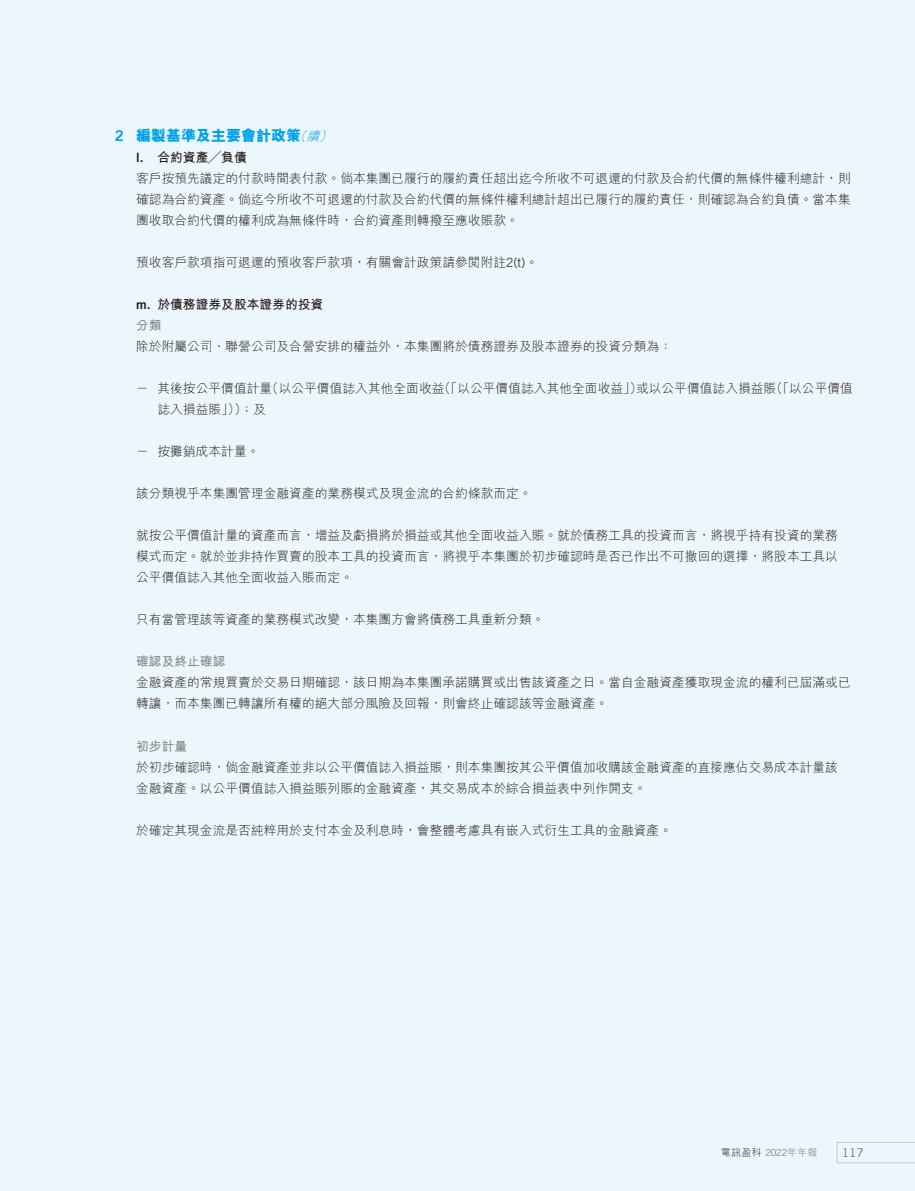
<style>
.page{position:relative;width:915px;height:1191px;background:#fff}
.page>*{position:absolute;margin:0;border:0;box-sizing:border-box;transform-origin:0 0}
.t1{font:800 15px "M Hei HK";color:#00a1e9}
.t2{font:300 12.75px/21px "M Hei HK";color:#231916}
.t3{font:700 12.75px/21px "M Hei HK";color:#231916}
.t4{font:700 12.75px "M Hei HK";color:#898989}
.t5{font:12px "Trade Gothic LT Std";color:#727272}
.t6{font:300 9.75px "M Hei HK";letter-spacing:.05em;color:#231916}
.s1{font-family:"Trade Gothic LT Std Bd 2";font-weight:400}
.s2{font-weight:300;font-style:italic;font-size:12.75px}
.s3{font-weight:700}
.s4{font-family:"Trade Gothic LT Std"}
.s5{color:#898989}
.s6{font-family:"Trade Gothic LT Std";color:#727272}
.s7{color:#727272}
</style>
<div class="page">
<div style="left:0;top:0;width:914px;height:1191px;background:#ebf6fd"></div>
<svg style="left:836px;top:1142px;width:78px;height:21px"></svg>
<p class="t1" style="left:115px;top:125px;width:223px"><span class="s1">2</span> 編製基準及主要會計政策<span class="s2">（續）</span></p>
<p class="t2" style="left:136px;top:147px;width:716px"><span class="s1">l.</span> <span class="s3">合約資產╱負債<br></span>客戶按預先議定的付款時間表付款。倘本集團已履行的履約責任超出迄今所收不可退還的付款及合約代價的無條件權利總計，則確認為合約資產。倘迄今所收不可退還的付款及合約代價的無條件權利總計超出已履行的履約責任，則確認為合約負債。當本集團收取合約代價的權利成為無條件時，合約資產則轉撥至應收賬款。</p>
<p class="t2" style="left:136px;top:252px;width:403px">預收客戶款項指可退還的預收客戶款項，有關會計政策請參閱附註<span class="s4">2(t)</span>。</p>
<p class="t3" style="left:136px;top:293px;width:189px"><span class="s1">m.</span> 於債務證券及股本證券的投資<span class="s5">分類</span></p>
<p class="t2" style="left:136px;top:336px;width:537px">除於附屬公司、聯營公司及合營安排的權益外，本集團將於債務證券及股本證券的投資分類為：</p>
<p class="t2" style="left:157px;top:378px;width:696px;text-indent:-21px">－ 其後按公平價值計量（以公平價值誌入其他全面收益（「以公平價值誌入其他全面收益」）或以公平價值誌入損益賬（「以公平價值誌入損益賬」））；及</p>
<p class="t2" style="left:136px;top:441px;width:125px">－ 按攤銷成本計量。</p>
<p class="t2" style="left:136px;top:483px;width:397px">該分類視乎本集團管理金融資產的業務模式及現金流的合約條款而定。</p>
<p class="t2" style="left:136px;top:525px;width:703px;text-align:justify">就按公平價值計量的資產而言，增益及虧損將於損益或其他全面收益入賬。就於債務工具的投資而言，將視乎持有投資的業務模式而定。就於並非持作買賣的股本工具的投資而言，將視乎本集團於初步確認時是否已作出不可撤回的選擇，將股本工具以公平價值誌入其他全面收益入賬而定。</p>
<p class="t2" style="left:136px;top:609px;width:410px">只有當管理該等資產的業務模式改變，本集團方會將債務工具重新分類。</p>
<p class="t4" style="left:136px;top:652px;width:91px">確認及終止確認</p>
<p class="t2" style="left:136px;top:672px;width:716px">金融資產的常規買賣於交易日期確認，該日期為本集團承諾購買或出售該資產之日。當自金融資產獲取現金流的權利已屆滿或已轉讓，而本集團已轉讓所有權的絕大部分風險及回報，則會終止確認該等金融資產。</p>
<p class="t4" style="left:136px;top:736px;width:52px">初步計量</p>
<p class="t2" style="left:136px;top:756px;width:703px">於初步確認時，倘金融資產並非以公平價值誌入損益賬，則本集團按其公平價值加收購該金融資產的直接應佔交易成本計量該金融資產。以公平價值誌入損益賬列賬的金融資產，其交易成本於綜合損益表中列作開支。</p>
<p class="t2" style="left:136px;top:819px;width:537px">於確定其現金流是否純粹用於支付本金及利息時，會整體考慮具有嵌入式衍生工具的金融資產。</p>
<p class="t6" style="left:721px;top:1145px;width:98px">電訊盈科 <span class="s6">2022</span><span class="s7">年年報</span></p>
<p class="t5" style="left:841px;top:1145px;width:23px">117</p>
</div>
